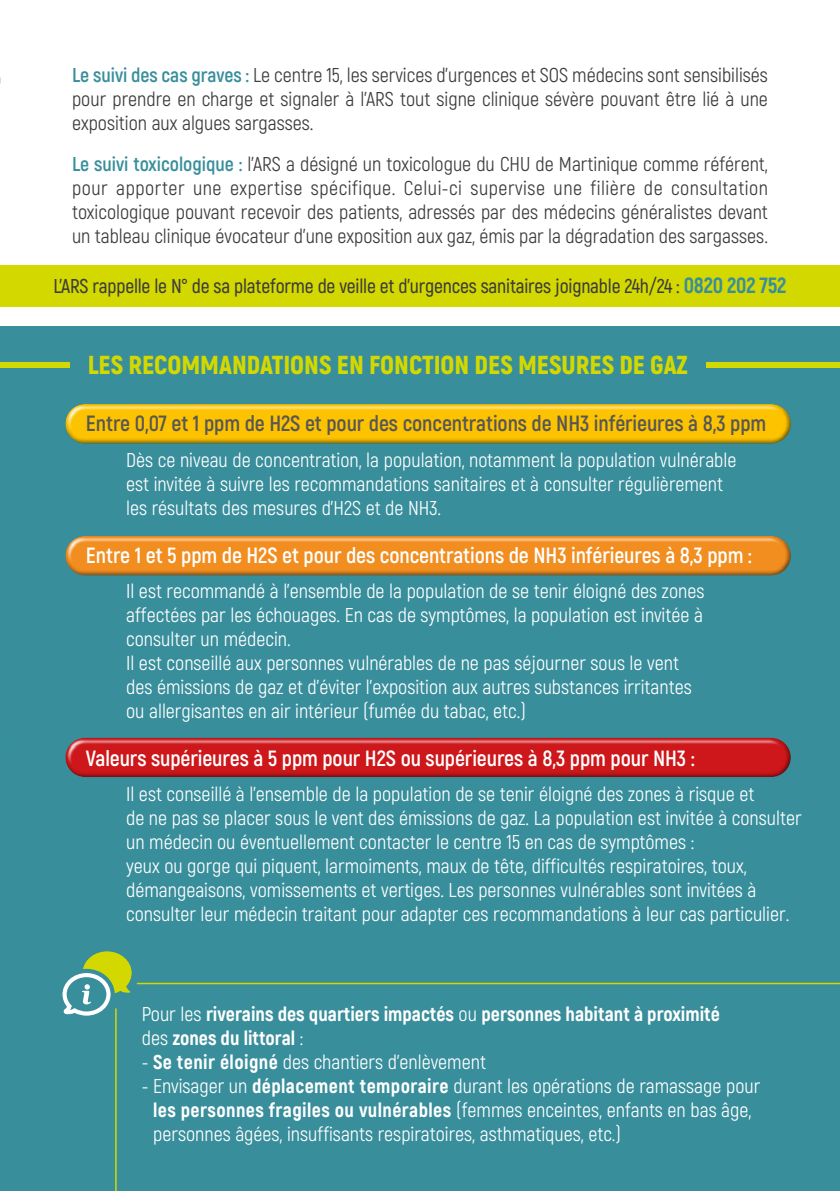
<style>
.page{position:relative;width:840px;height:1191px;background:#fff}
.page>*{position:absolute;margin:0;border:0;box-sizing:border-box;transform-origin:0 0}
.t1{font:900 26px "Akrobat";color:#d3d800}
.t2{font:700 22px "Akrobat";letter-spacing:-.005em;color:#fff}
.t3{font:700 22px "Akrobat";letter-spacing:-.005em;color:#575756}
.t4{font:20px/24px "Akrobat";color:#fff}
.t5{font:20px/24px "Akrobat";color:#3c3c3b;text-align:justify}
.t6{font:600 20px "Akrobat";letter-spacing:-.01em;color:#3c3c3b}
.t7{font:800 20px/24px "Akrobat";color:#fff}
.s1{font-weight:700;color:#388e9b}
.s2{font-weight:800;font-size:22px;color:#388e9b}
.s3{font-weight:400}
.s4{font-weight:800}
</style>
<div class="page">
<div style="left:0;top:326px;width:839px;height:865px;background:#388e9b"></div>
<svg style="left:65px;top:536px;width:726px;height:40px;background:#e58c29"></svg>
<svg style="left:65px;top:404px;width:726px;height:40px;background:#eebd0d"></svg>
<svg style="left:65px;top:737px;width:726px;height:40px;background:#c32125"></svg>
<svg style="left:62px;top:951px;width:69px;height:64px"></svg>
<hr style="left:137px;top:982px;width:702px;height:2px;background:#d3d800">
<hr style="left:115px;top:1008px;width:2px;height:183px;background:#d3d800">
<div style="left:0;top:265px;width:839px;height:42px;background:#d3d800"></div>
<div style="left:0;top:362px;width:69px;height:5px;background:#d3d800"></div>
<div style="left:706px;top:362px;width:133px;height:5px;background:#d3d800"></div>
<p class="t5" style="left:72px;top:63px;width:697px"><span class="s1">Le suivi des cas graves :</span> Le centre 15, les services d’urgences et SOS médecins sont sensibilisés pour prendre en charge et signaler à l’ARS tout signe clinique sévère pouvant être lié à une exposition aux algues sargasses.</p>
<p class="t5" style="left:72px;top:152px;width:697px"><span class="s1">Le suivi toxicologique :</span> l’ARS a désigné un toxicologue du CHU de Martinique comme référent, pour apporter une expertise spécifique. Celui-ci supervise une filière de consultation toxicologique pouvant recevoir des patients, adressés par des médecins généralistes devant un tableau clinique évocateur d’une exposition aux gaz, émis par la dégradation des sargasses.</p>
<p class="t6" style="left:54px;top:274px;width:733px">L’ARS rappelle le N° de sa plateforme de veille et d’urgences sanitaires joignable 24h/24 : <span class="s2">0820 202 752</span></p>
<p class="t1" style="left:88px;top:348px;width:601px">LES RECOMMANDATIONS EN FONCTION DES MESURES DE GAZ</p>
<p class="t3" style="left:86px;top:410px;width:681px">Entre 0,07 et 1 ppm de H2S et pour des concentrations de NH3 inférieures à 8,3 ppm</p>
<p class="t4" style="left:126px;top:447px;width:611px">Dès ce niveau de concentration, la population, notamment la population vulnérable est invitée à suivre les recommandations sanitaires et à consulter régulièrement les résultats des mesures d’H2S et de NH3.</p>
<p class="t2" style="left:86px;top:541px;width:667px">Entre 1 et 5 ppm de H2S et pour des concentrations de NH3 inférieures à 8,3 ppm :</p>
<p class="t4" style="left:126px;top:579px;width:579px">Il est recommandé à l’ensemble de la population de se tenir éloigné des zones affectées par les échouages. En cas de symptômes, la population est invitée à consulter un médecin.<br>Il est conseillé aux personnes vulnérables de ne pas séjourner sous le vent des émissions de gaz et d’éviter l’exposition aux autres substances irritantes ou allergisantes en air intérieur (fumée du tabac, etc.)</p>
<p class="t2" style="left:86px;top:744px;width:610px">Valeurs supérieures à 5 ppm pour H2S ou supérieures à 8,3 ppm pour NH3 :</p>
<p class="t4" style="left:126px;top:782px;width:676px">Il est conseillé à l’ensemble de la population de se tenir éloigné des zones à risque et<br>de ne pas se placer sous le vent des émissions de gaz. La population est invitée à consulter un médecin ou éventuellement contacter le centre 15 en cas de symptômes :<br>yeux ou gorge qui piquent, larmoiments, maux de tête, difficultés respiratoires, toux, démangeaisons, vomissements et vertiges. Les personnes vulnérables sont invitées à consulter leur médecin traitant pour adapter ces recommandations à leur cas particulier.</p>
<p class="t7" style="left:142px;top:1002px;width:579px"><span class="s3">Pour les</span> riverains des quartiers impactés <span class="s3">ou</span> personnes habitant à proximité <span class="s3">des</span> zones du littoral <span class="s3">:</span></p>
<p class="t4" style="left:142px;top:1050px;width:345px">- <span class="s4">Se tenir éloigné</span> des chantiers d’enlèvement</p>
<p class="t4" style="left:153px;top:1074px;width:608px;text-indent:-11px">- Envisager un <span class="s4">déplacement temporaire</span> durant les opérations de ramassage pour <span class="s4">les personnes fragiles ou vulnérables</span> (femmes enceintes, enfants en bas âge, personnes âgées, insuffisants respiratoires, asthmatiques, etc.)</p>
</div>
